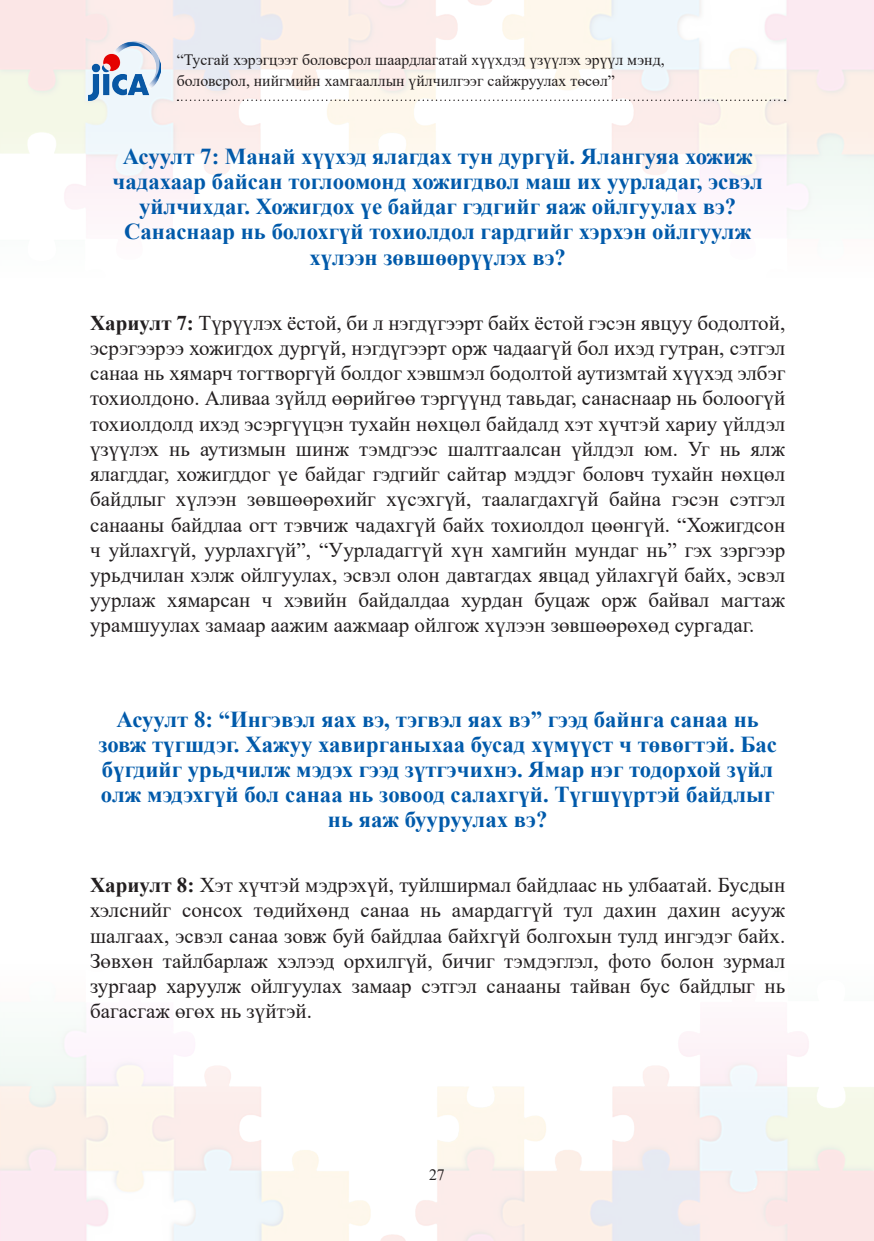
<style>
.page{position:relative;width:874px;height:1241px;background:#fff}
.page>*{position:absolute;margin:0;border:0;box-sizing:border-box;transform-origin:0 0}
.t1{font:700 22.75px/25px "Times New Roman";color:#015aaa;text-align:center}
.t2{font:21px/25.2px "Times New Roman";color:#231f20;text-align:justify}
.t3{font:15.75px/21px "Times New Roman";color:#231f20}
.s1{font-weight:700}
</style>
<div class="page">
<img style="left:0;top:0;width:873px;height:217px">
<svg style="left:177px;top:100px;width:608px;height:1px"></svg>
<img style="left:89px;top:42px;width:72px;height:58px">
<p class="t3" style="left:177px;top:49px;width:489px">“Тусгай хэрэгцээт боловсрол шаардлагатай хүүхдэд үзүүлэх эрүүл мэнд, боловсрол, нийгмийн хамгааллын үйлчилгээг сайжруулах төсөл”</p>
<p class="t1" style="left:112px;top:143px;width:651px">Асуулт 7: Манай хүүхэд ялагдах тун дургүй. Ялангуяа хожиж чадахаар байсан тоглоомонд хожигдвол маш их уурладаг, эсвэл уйлчихдаг. Хожигдох үе байдаг гэдгийг яаж ойлгуулах вэ?<br>Санаснаар нь болохгүй тохиолдол гардгийг хэрхэн ойлгуулж хүлээн зөвшөөрүүлэх вэ?</p>
<p class="t2" style="left:90px;top:309px;width:696px"><span class="s1">Хариулт 7:</span> Түрүүлэх ёстой, би л нэгдүгээрт байх ёстой гэсэн явцуу бодолтой, эсрэгээрээ хожигдох дургүй, нэгдүгээрт орж чадаагүй бол ихэд гутран, сэтгэл санаа нь хямарч тогтворгүй болдог хэвшмэл бодолтой аутизмтай хүүхэд элбэг тохиолдоно. Аливаа зүйлд өөрийгөө тэргүүнд тавьдаг, санаснаар нь болоогүй тохиолдолд ихэд эсэргүүцэн тухайн нөхцөл байдалд хэт хүчтэй хариу үйлдэл үзүүлэх нь аутизмын шинж тэмдгээс шалтгаалсан үйлдэл юм. Уг нь ялж ялагддаг, хожигддог үе байдаг гэдгийг сайтар мэддэг боловч тухайн нөхцөл байдлыг хүлээн зөвшөөрөхийг хүсэхгүй, таалагдахгүй байна гэсэн сэтгэл санааны байдлаа огт тэвчиж чадахгүй байх тохиолдол цөөнгүй. “Хожигдсон ч уйлахгүй, уурлахгүй”, “Уурладаггүй хүн хамгийн мундаг нь” гэх зэргээр урьдчилан хэлж ойлгуулах, эсвэл олон давтагдах явцад уйлахгүй байх, эсвэл уурлаж хямарсан ч хэвийн байдалдаа хурдан буцаж орж байвал магтаж урамшуулах замаар аажим аажмаар ойлгож хүлээн зөвшөөрөхөд сургадаг.</p>
<p class="t1" style="left:98px;top:705px;width:679px">Асуулт 8: “Ингэвэл яах вэ, тэгвэл яах вэ” гээд байнга санаа нь зовж түгшдэг. Хажуу хавирганыхаа бусад хүмүүст ч төвөгтэй. Бас бүгдийг урьдчилж мэдэх гээд зүтгэчихнэ. Ямар нэг тодорхой зүйл олж мэдэхгүй бол санаа нь зовоод салахгүй. Түгшүүртэй байдлыг нь яаж бууруулах вэ?</p>
<p class="t2" style="left:90px;top:871px;width:696px"><span class="s1">Хариулт 8:</span> Хэт хүчтэй мэдрэхүй, туйлширмал байдлаас нь улбаатай. Бусдын хэлснийг сонсох төдийхөнд санаа нь амардаггүй тул дахин дахин асууж шалгаах, эсвэл санаа зовж буй байдлаа байхгүй болгохын тулд ингэдэг байх.<br>Зөвхөн тайлбарлаж хэлээд орхилгүй, бичиг тэмдэглэл, фото болон зурмал зургаар харуулж ойлгуулах замаар сэтгэл санааны тайван бус байдлыг нь багасгаж өгөх нь зүйтэй.</p>
<p class="t3" style="left:429px;top:1162px;width:17px">27</p>
</div>
